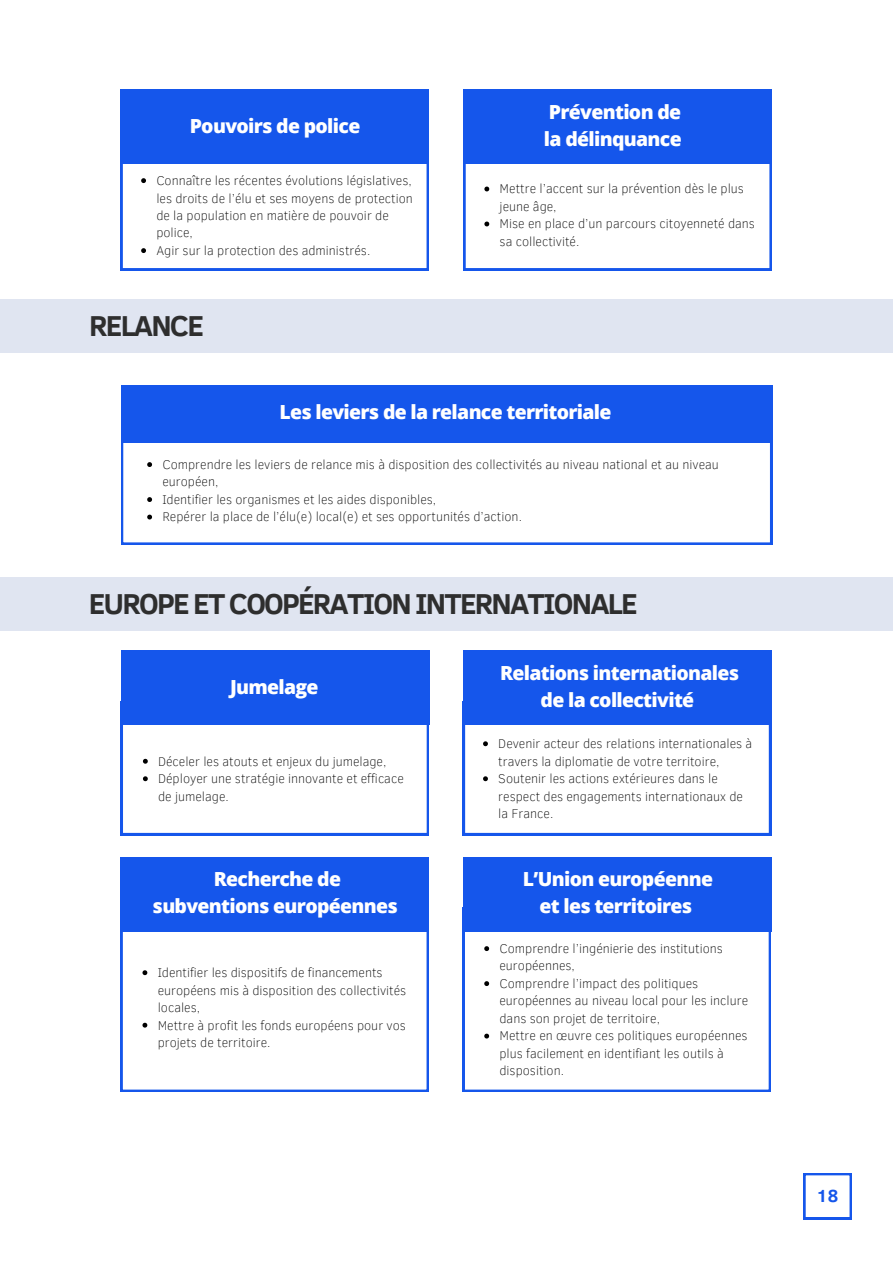
<style>
.page{position:relative;width:893px;height:1264px;background:#fff}
.page>*{position:absolute;margin:0;border:0;box-sizing:border-box;transform-origin:0 0}
.t1{font:700 29.55px "Clear Sans";letter-spacing:-.06em;color:#2e2e2e}
.t2{font:800 19.35px/27px "Open Sans";letter-spacing:-.035em;color:#fff;text-align:center}
.t3{font:700 18px "Clear Sans";color:#1556eb}
.t4{font:100 12.9px/17.5px "Clear Sans";color:#000}
</style>
<div class="page">
<div style="left:121px;top:89px;width:308px;height:75px;background:#1556eb"></div>
<div style="left:463px;top:89px;width:309px;height:75px;background:#1556eb"></div>
<svg style="left:121px;top:164px;width:308px;height:106px"></svg>
<svg style="left:463px;top:164px;width:308px;height:106px"></svg>
<div style="left:0;top:299px;width:892px;height:53px;background:#e0e5f1"></div>
<svg style="left:121px;top:442px;width:651px;height:102px"></svg>
<div style="left:121px;top:385px;width:651px;height:57px;background:#1556eb"></div>
<svg style="left:147px;top:462px;width:5px;height:5px"></svg>
<svg style="left:147px;top:497px;width:5px;height:5px"></svg>
<svg style="left:147px;top:514px;width:5px;height:5px"></svg>
<div style="left:0;top:577px;width:892px;height:53px;background:#e0e5f1"></div>
<svg style="left:121px;top:931px;width:308px;height:160px"></svg>
<svg style="left:462px;top:931px;width:308px;height:160px"></svg>
<div style="left:121px;top:650px;width:308px;height:75px;background:#1556eb"></div>
<div style="left:121px;top:856px;width:308px;height:75px;background:#1556eb"></div>
<div style="left:463px;top:650px;width:308px;height:75px;background:#1556eb"></div>
<div style="left:462px;top:856px;width:309px;height:75px;background:#1556eb"></div>
<svg style="left:121px;top:725px;width:308px;height:110px"></svg>
<svg style="left:463px;top:725px;width:308px;height:110px"></svg>
<svg style="left:484px;top:946px;width:5px;height:5px"></svg>
<svg style="left:484px;top:981px;width:5px;height:5px"></svg>
<svg style="left:484px;top:1033px;width:5px;height:5px"></svg>
<svg style="left:142px;top:970px;width:5px;height:5px"></svg>
<svg style="left:142px;top:1022px;width:5px;height:5px"></svg>
<svg style="left:803px;top:1173px;width:48px;height:46px"></svg>
<h2 class="t2" style="left:190px;top:111px;width:172px">Pouvoirs de police</h2>
<h2 class="t2" style="left:544px;top:98px;width:139px;text-align:left">Prévention de la délinquance</h2>
<p class="t4" style="left:156px;top:171px;width:258px">Connaître les récentes évolutions législatives, les droits de l’élu et ses moyens de protection de la population en matière de pouvoir de police,<br>Agir sur la protection des administrés.</p>
<p class="t4" style="left:499px;top:179px;width:257px">Mettre l’accent sur la prévention dès le plus jeune âge,<br>Mise en place d’un parcours citoyenneté dans sa collectivité.</p>
<h1 class="t1" style="left:89px;top:304px;width:116px">RELANCE</h1>
<h2 class="t2" style="left:279px;top:398px;width:333px">Les leviers de la relance territoriale</h2>
<p class="t4" style="left:162px;top:455px;width:558px">Comprendre les leviers de relance mis à disposition des collectivités au niveau national et au niveau européen,<br>Identifier les organismes et les aides disponibles,<br>Repérer la place de l’élu(e) local(e) et ses opportunités d’action.</p>
<h1 class="t1" style="left:89px;top:582px;width:550px">EUROPE ET COOPÉRATION INTERNATIONALE</h1>
<h2 class="t2" style="left:230px;top:672px;width:90px">Jumelage</h2>
<p class="t4" style="left:158px;top:751px;width:247px">Déceler les atouts et enjeux du jumelage,<br>Déployer une stratégie innovante et efficace de jumelage.</p>
<h2 class="t2" style="left:153px;top:865px;width:247px">Recherche de subventions européennes</h2>
<p class="t4" style="left:158px;top:963px;width:250px">Identifier les dispositifs de financements européens mis à disposition des collectivités locales,<br>Mettre à profit les fonds européens pour vos projets de territoire.</p>
<h2 class="t2" style="left:500px;top:659px;width:240px">Relations internationales de la collectivité</h2>
<p class="t4" style="left:498px;top:734px;width:255px">Devenir acteur des relations internationales à travers la diplomatie de votre territoire, Soutenir les actions extérieures dans le respect des engagements internationaux de la France.</p>
<h2 class="t2" style="left:523px;top:865px;width:191px">L’Union européenne et les territoires</h2>
<p class="t4" style="left:499px;top:939px;width:250px">Comprendre l’ingénierie des institutions européennes,<br>Comprendre l’impact des politiques européennes au niveau local pour les inclure dans son projet de territoire,<br>Mettre en œuvre ces politiques européennes plus facilement en identifiant les outils à disposition.</p>
<h3 class="t3" style="left:816px;top:1182px;width:23px">18</h3>
</div>
